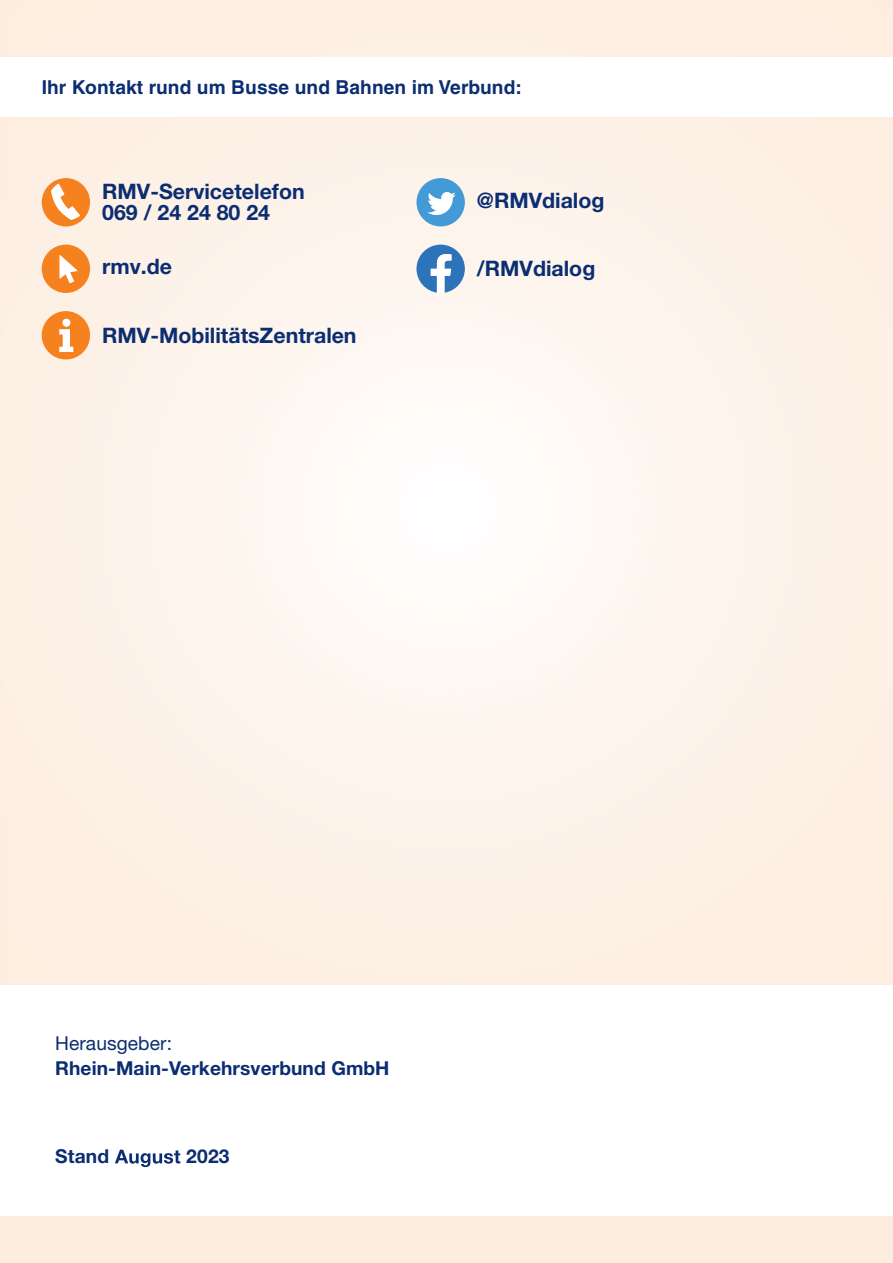
<style>
.page{position:relative;width:893px;height:1263px;background:#fff}
.page>*{position:absolute;margin:0;border:0;box-sizing:border-box;transform-origin:0 0}
.t1{font:700 21.3px/21.3px "Helvetica Neue LT Pro";color:#0b2d72}
.t2{font:700 19.2px/25.7px "Helvetica Neue";letter-spacing:.005em;color:#0b2d72}
.t3{font:700 19.2px "Helvetica LT Std";letter-spacing:.005em;color:#0b2d72}
.s1{font-weight:400}
</style>
<div class="page">
<img style="left:0;top:0;width:893px;height:1263px">
<div style="left:0;top:57px;width:893px;height:59px;background:#fff"></div>
<div style="left:0;top:986px;width:893px;height:230px;background:#fff"></div>
<svg style="left:115px;top:1150px;width:65px;height:17px"></svg>
<div style="left:42px;top:311px;width:48px;height:48px;background:#f5821f;border-radius:50%"></div>
<svg style="left:59px;top:319px;width:14px;height:33px"></svg>
<div style="left:42px;top:178px;width:48px;height:48px;background:#f5821f;border-radius:50%"></div>
<svg style="left:51px;top:184px;width:29px;height:36px"></svg>
<div style="left:416px;top:178px;width:49px;height:48px;background:#429bd6;border-radius:50%"></div>
<svg style="left:427px;top:192px;width:29px;height:23px"></svg>
<div style="left:42px;top:245px;width:48px;height:48px;background:#f5821f;border-radius:50%"></div>
<svg style="left:59px;top:255px;width:18px;height:28px"></svg>
<svg style="left:416px;top:245px;width:49px;height:48px"></svg>
<p class="t3" style="left:42px;top:76px;width:482px">Ihr Kontakt rund um Busse und Bahnen im Verbund:</p>
<p class="t1" style="left:102px;top:180px;width:204px">RMV-Servicetelefon<br>069 / 24 24 80 24</p>
<p class="t1" style="left:102px;top:256px;width:71px">rmv.de</p>
<p class="t1" style="left:102px;top:324px;width:256px">RMV-MobilitätsZentralen</p>
<p class="t1" style="left:477px;top:189px;width:129px">@RMVdialog</p>
<p class="t1" style="left:477px;top:257px;width:120px">/RMVdialog</p>
<p class="t2" style="left:55px;top:1030px;width:336px"><span class="s1">Herausgeber:<br></span>Rhein-Main-Verkehrsverbund GmbH</p>
<p class="t2" style="left:55px;top:1143px;width:56px">Stand</p>
<p class="t2" style="left:186px;top:1143px;width:45px">2023</p>
</div>
